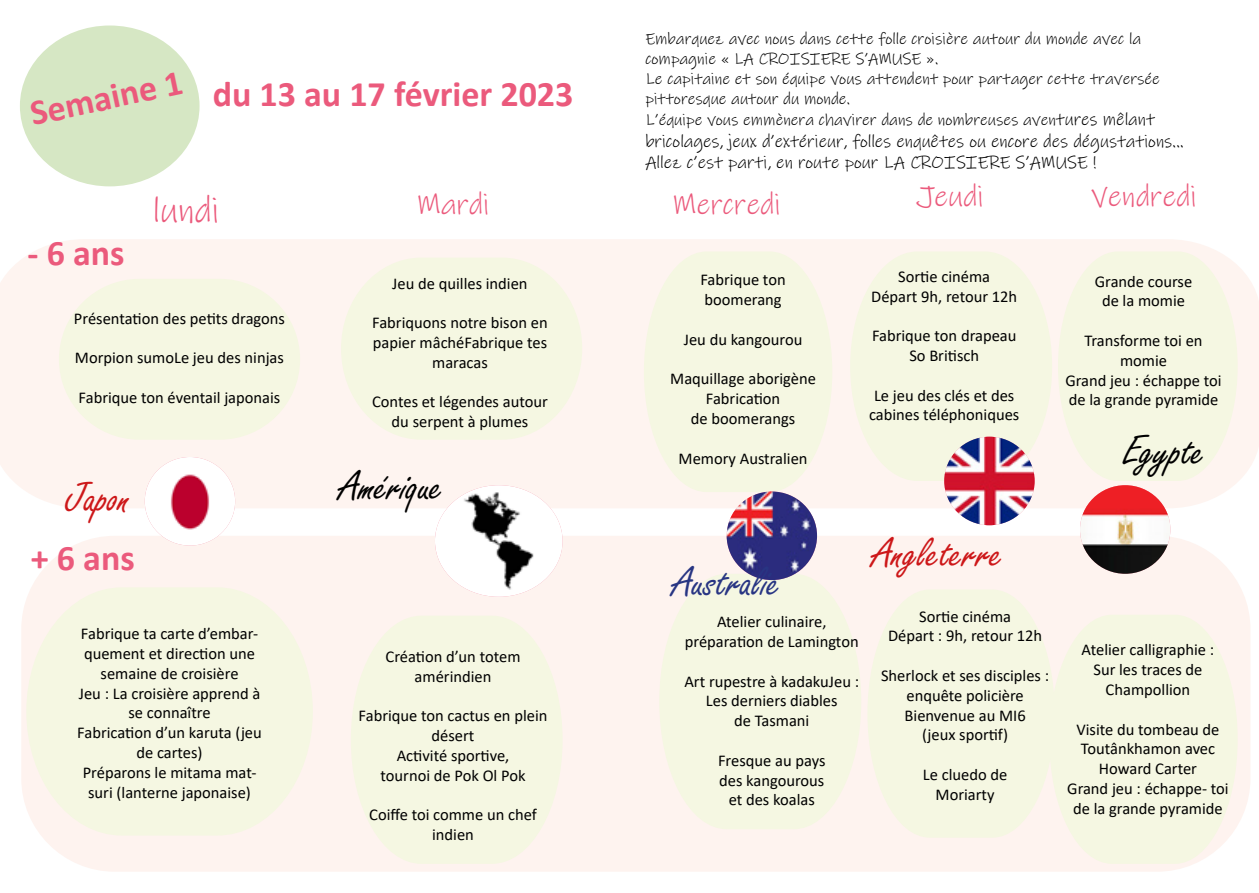
<style>
.page{position:relative;width:1259px;height:893px;background:#fff}
.page>*{position:absolute;margin:0;border:0;box-sizing:border-box;transform-origin:0 0}
.t1{font:45px "Freestyle Script";color:#cd1719}
.t2{font:45px "Freestyle Script";color:#000}
.t3{font:45px "Freestyle Script";color:#283583}
.t4{font:700 36px "Calibri";color:#eb5a7c}
.t5{font:36px "Ink Free";color:#eb5a7c}
.t6{font:30px "Ink Free";color:#eb5a7c}
.t7{font:18px/21.6px "Ink Free";color:#000}
.t8{font:16.5px/19.8px "Calibri";color:#000;text-align:center}
.t9{font:16.5px/19.8px "Ink Free";color:#000}
.s1{font-size:18px}
</style>
<div class="page">
<div style="left:21px;top:536px;width:1229px;height:336px;background:#fef3ef;border-radius:94px"></div>
<div style="left:0;top:239px;width:1259px;height:269px;background:#fef4f0"></div>
<div style="left:20px;top:26px;width:179px;height:160px;background:#d6e7c4;border-radius:50%"></div>
<div style="left:59px;top:279px;width:241px;height:161px;background:#f5f7e2;border-radius:80px"></div>
<svg style="left:341px;top:258px;width:241px;height:182px;background:#f6f6e3"></svg>
<svg style="left:644px;top:251px;width:188px;height:241px;background:#f6f6e3"></svg>
<svg style="left:850px;top:251px;width:202px;height:230px;background:#f6f6e3"></svg>
<svg style="left:1058px;top:251px;width:179px;height:230px;background:#f6f6e3"></svg>
<svg style="left:27px;top:588px;width:286px;height:247px;fill:#f5f7e2"></svg>
<svg style="left:351px;top:616px;width:211px;height:248px;fill:#f5f7e2"></svg>
<svg style="left:660px;top:574px;width:201px;height:255px;fill:#f5f7e2"></svg>
<svg style="left:868px;top:590px;width:181px;height:247px;fill:#f5f7e2"></svg>
<svg style="left:1049px;top:615px;width:188px;height:249px;fill:#f5f7e2"></svg>
<img style="left:145px;top:457px;width:90px;height:89px">
<img style="left:435px;top:485px;width:127px;height:112px">
<img style="left:726px;top:491px;width:91px;height:89px">
<img style="left:944px;top:437px;width:90px;height:88px">
<img style="left:1080px;top:485px;width:90px;height:89px">
<h2 class="t4" style="left:25px;top:89px;width:156px;rotate:-12deg">Semaine 1</h2>
<h2 class="t4" style="left:213px;top:68px;width:362px">du 13 au 17 février 2023</h2>
<p class="t9" style="left:645px;top:29px;width:516px">Embarquez avec nous dans cette folle croisière autour du monde avec la compagnie « LA CROISIERE S’AMUSE ».<br>Le capitaine et son équipe vous attendent pour partager cette traversée pittoresque autour du monde.</p>
<p class="t9" style="left:645px;top:110px;width:511px">L’équipe vous emmènera chavirer dans de nombreuses aven<span class="s1">tures mêlant</span></p>
<p class="t7" style="left:645px;top:130px;width:540px">bricolages, jeux d’extérieur, folles enquêtes ou encore des dégustations...<br>Allez c’est parti, en route pour LA CROISIERE S’AMUSE !</p>
<h2 class="t4" style="left:28px;top:228px;width:99px">- 6 ans</h2>
<h2 class="t5" style="left:153px;top:187px;width:68px">lundi</h2>
<h3 class="t6" style="left:416px;top:185px;width:75px">Mardi</h3>
<h3 class="t6" style="left:672px;top:185px;width:110px">Mercredi</h3>
<h3 class="t6" style="left:917px;top:177px;width:69px">Jeudi</h3>
<h3 class="t6" style="left:1091px;top:177px;width:107px">Vendredi</h3>
<p class="t8" style="left:74px;top:308px;width:213px">Présentation des petits dragons</p>
<p class="t8" style="left:75px;top:347px;width:210px">Morpion sumoLe jeu des ninjas</p>
<p class="t8" style="left:79px;top:387px;width:203px">Fabrique ton éventail japonais</p>
<p class="t8" style="left:392px;top:273px;width:137px">Jeu de quilles indien</p>
<p class="t8" style="left:372px;top:312px;width:177px">Fabriquons notre bison en papier mâchéFabrique tes maracas</p>
<p class="t8" style="left:372px;top:392px;width:177px">Contes et légendes autour du serpent à plumes</p>
<h1 class="t1" style="left:66px;top:473px;width:66px">Japon</h1>
<h1 class="t2" style="left:339px;top:462px;width:105px">Amérique</h1>
<h2 class="t4" style="left:31px;top:532px;width:105px">+ 6 ans</h2>
<p class="t8" style="left:77px;top:623px;width:186px">Fabrique ta carte d’embar&shy;quement et direction une semaine de croisière<br>Jeu : La croisière apprend à se connaître<br>Fabrication d’un karuta (jeu de cartes)<br>Préparons le mitama mat&shy;suri (lanterne japonaise)</p>
<p class="t8" style="left:385px;top:646px;width:136px">Création d’un totem amérindien</p>
<p class="t8" style="left:359px;top:705px;width:190px">Fabrique ton cactus en plein désert<br>Activité sportive,<br>tournoi de Pok Ol Pok</p>
<p class="t8" style="left:369px;top:804px;width:169px">Coiffe toi comme un chef indien</p>
<p class="t8" style="left:700px;top:269px;width:87px;text-align:left">Fabrique ton boomerang</p>
<p class="t8" style="left:684px;top:329px;width:120px">Jeu du kangourou</p>
<p class="t8" style="left:670px;top:368px;width:147px">Maquillage aborigène<br>Fabrication<br>de boomerangs</p>
<p class="t8" style="left:678px;top:448px;width:130px">Memory Australien</p>
<p class="t8" style="left:871px;top:266px;width:148px">Sortie cinéma<br>Départ 9h, retour 12h</p>
<p class="t8" style="left:872px;top:325px;width:146px">Fabrique ton drapeau<br>So Britisch</p>
<p class="t8" style="left:869px;top:385px;width:152px">Le jeu des clés et des cabines téléphoniques</p>
<p class="t8" style="left:1095px;top:271px;width:99px">Grande course de la momie</p>
<p class="t8" style="left:1065px;top:330px;width:158px">Transforme toi en momie<br>Grand jeu : échappe toi de la grande pyramide</p>
<h1 class="t2" style="left:1123px;top:427px;width:83px">Egypte</h1>
<h1 class="t3" style="left:673px;top:558px;width:109px">Australie</h1>
<p class="t8" style="left:685px;top:611px;width:175px">Atelier culinaire, préparation de Lamington</p>
<p class="t8" style="left:684px;top:671px;width:176px">Art rupestre à kadakuJeu :<br>Les derniers diables<br>de Tasmani</p>
<p class="t8" style="left:718px;top:750px;width:109px">Fresque au pays des kangourous et des koalas</p>
<h1 class="t1" style="left:872px;top:528px;width:132px">Angleterre</h1>
<p class="t8" style="left:888px;top:606px;width:156px">Sortie cinéma<br>Départ : 9h, retour 12h</p>
<p class="t8" style="left:881px;top:665px;width:170px">Sherlock et ses disciples : enquête policière<br>Bienvenue au MI6<br>(jeux sportif)</p>
<p class="t8" style="left:923px;top:764px;width:86px">Le cluedo de<br>Moriarty</p>
<p class="t8" style="left:1081px;top:640px;width:134px">Atelier calligraphie :<br>Sur les traces de<br>Champollion</p>
<p class="t8" style="left:1067px;top:719px;width:163px">Visite du tombeau de<br>Toutânkhamon avec<br>Howard Carter<br>Grand jeu : échappe- toi de la grande pyramide</p>
</div>
